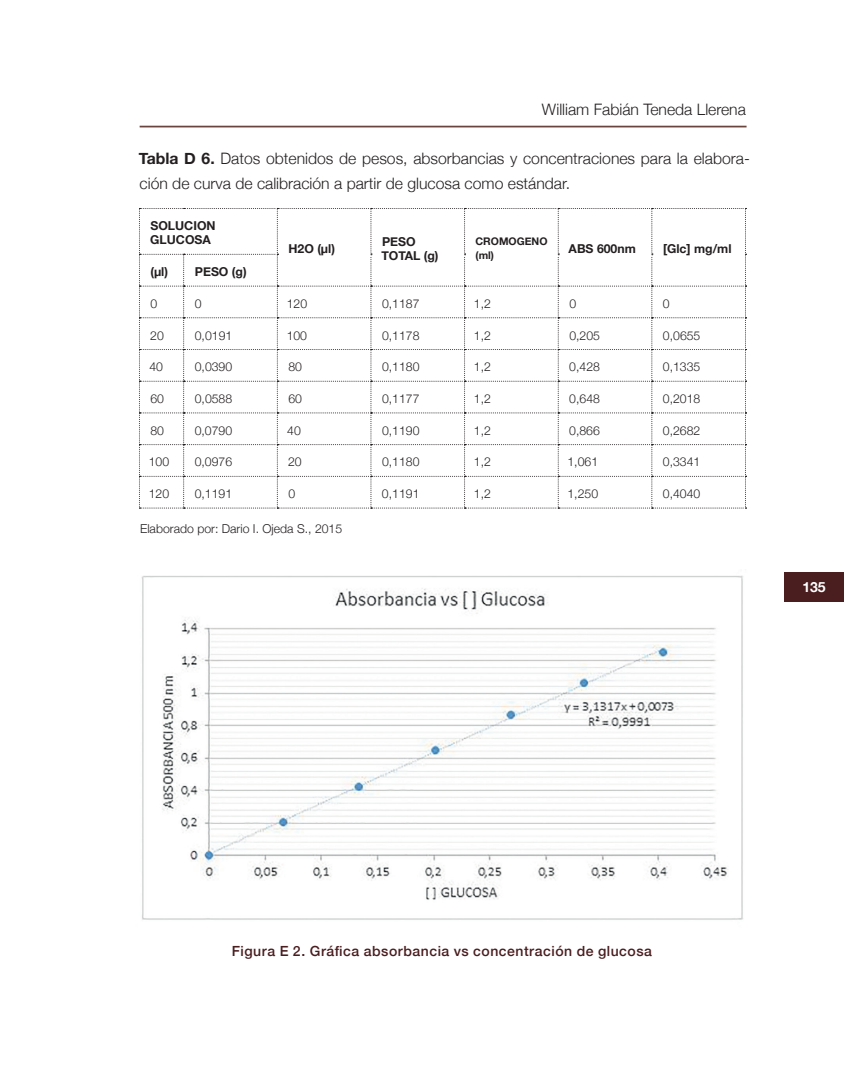
<style>
.page{position:relative;width:844px;height:1092px;background:#fff}
.page>*{position:absolute;margin:0;border:0;box-sizing:border-box;transform-origin:0 0}
.Texto_anexos{font:300 15.75px/24.5px "Helvetica Neue";color:#231f20}
.Pie_de_foto{font:500 14px "Helvetica Neue";letter-spacing:.035em;color:#4a1d1f}
.t1{font:700 14px "Helvetica Neue";color:#fff}
.Texto_tablas_pequeño{font:300 12.25px "Helvetica Neue";color:#231f20}
.Texto_tablas_pequeño-2{font:700 12.25px/14px "Helvetica Neue";color:#231f20}
.Notas{font:300 12.25px "Helvetica Neue";color:#231f20}
.Texto_tablas_pequeño-3{font:700 10.5px/14px "Helvetica Neue";color:#231f20}
.s1{font-weight:700}
</style>
<div class="page">
<div style="left:784px;top:572px;width:59px;height:29px;background:#4a1d1f"></div>
<hr style="left:140px;top:126px;width:606px;height:1px;background:#69453e">
<svg style="left:139px;top:208px;width:607px;height:300px"></svg>
<img style="left:141px;top:575px;width:602px;height:345px">
<p class="Texto_anexos" style="left:541px;top:96px;width:206px">William Fabián Teneda Llerena</p>
<p class="Texto_anexos" style="left:139px;top:145px;width:612px"><span class="s1">Tabla D 6.</span> Datos obtenidos de pesos, absorbancias y concentraciones para la elabora&shy;ción de curva de calibración a partir de glucosa como estándar.</p>
<p class="Texto_tablas_pequeño-2" style="left:150px;top:219px;width:67px">SOLUCION<br>GLUCOSA</p>
<p class="Texto_tablas_pequeño-2" style="left:288px;top:242px;width:48px">H2O (µl)</p>
<p class="Texto_tablas_pequeño-2" style="left:381px;top:235px;width:59px">PESO<br>TOTAL (g)</p>
<p class="Texto_tablas_pequeño-3" style="left:475px;top:235px;width:73px">CROMOGENO (ml)</p>
<p class="Texto_tablas_pequeño-2" style="left:568px;top:242px;width:69px">ABS 600nm</p>
<p class="Texto_tablas_pequeño-2" style="left:663px;top:242px;width:70px">[Glc] mg/ml</p>
<p class="Texto_tablas_pequeño-2" style="left:150px;top:265px;width:19px">(µl)</p>
<p class="Texto_tablas_pequeño-2" style="left:195px;top:265px;width:53px">PESO (g)</p>
<p class="Texto_tablas_pequeño" style="left:150px;top:293px;width:8px">0</p>
<p class="Texto_tablas_pequeño" style="left:195px;top:293px;width:8px">0</p>
<p class="Texto_tablas_pequeño" style="left:286px;top:293px;width:22px">120</p>
<p class="Texto_tablas_pequeño" style="left:382px;top:293px;width:39px">0,1187</p>
<p class="Texto_tablas_pequeño" style="left:474px;top:293px;width:19px">1,2</p>
<p class="Texto_tablas_pequeño" style="left:569px;top:293px;width:8px">0</p>
<p class="Texto_tablas_pequeño" style="left:662px;top:293px;width:8px">0</p>
<p class="Texto_tablas_pequeño" style="left:150px;top:325px;width:15px">20</p>
<p class="Texto_tablas_pequeño" style="left:195px;top:325px;width:39px">0,0191</p>
<p class="Texto_tablas_pequeño" style="left:286px;top:325px;width:22px">100</p>
<p class="Texto_tablas_pequeño" style="left:382px;top:325px;width:39px">0,1178</p>
<p class="Texto_tablas_pequeño" style="left:474px;top:325px;width:19px">1,2</p>
<p class="Texto_tablas_pequeño" style="left:569px;top:325px;width:32px">0,205</p>
<p class="Texto_tablas_pequeño" style="left:662px;top:325px;width:39px">0,0655</p>
<p class="Texto_tablas_pequeño" style="left:149px;top:357px;width:15px">40</p>
<p class="Texto_tablas_pequeño" style="left:195px;top:357px;width:39px">0,0390</p>
<p class="Texto_tablas_pequeño" style="left:288px;top:357px;width:15px">80</p>
<p class="Texto_tablas_pequeño" style="left:382px;top:357px;width:39px">0,1180</p>
<p class="Texto_tablas_pequeño" style="left:474px;top:357px;width:19px">1,2</p>
<p class="Texto_tablas_pequeño" style="left:569px;top:357px;width:32px">0,428</p>
<p class="Texto_tablas_pequeño" style="left:662px;top:357px;width:39px">0,1335</p>
<p class="Texto_tablas_pequeño" style="left:150px;top:389px;width:15px">60</p>
<p class="Texto_tablas_pequeño" style="left:195px;top:389px;width:39px">0,0588</p>
<p class="Texto_tablas_pequeño" style="left:288px;top:389px;width:15px">60</p>
<p class="Texto_tablas_pequeño" style="left:382px;top:389px;width:39px">0,1177</p>
<p class="Texto_tablas_pequeño" style="left:474px;top:389px;width:19px">1,2</p>
<p class="Texto_tablas_pequeño" style="left:569px;top:389px;width:32px">0,648</p>
<p class="Texto_tablas_pequeño" style="left:662px;top:389px;width:39px">0,2018</p>
<p class="Texto_tablas_pequeño" style="left:150px;top:420px;width:15px">80</p>
<p class="Texto_tablas_pequeño" style="left:195px;top:420px;width:39px">0,0790</p>
<p class="Texto_tablas_pequeño" style="left:287px;top:420px;width:15px">40</p>
<p class="Texto_tablas_pequeño" style="left:382px;top:420px;width:39px">0,1190</p>
<p class="Texto_tablas_pequeño" style="left:474px;top:420px;width:19px">1,2</p>
<p class="Texto_tablas_pequeño" style="left:569px;top:420px;width:32px">0,866</p>
<p class="Texto_tablas_pequeño" style="left:662px;top:420px;width:39px">0,2682</p>
<p class="Texto_tablas_pequeño" style="left:149px;top:452px;width:22px">100</p>
<p class="Texto_tablas_pequeño" style="left:195px;top:452px;width:39px">0,0976</p>
<p class="Texto_tablas_pequeño" style="left:288px;top:452px;width:15px">20</p>
<p class="Texto_tablas_pequeño" style="left:382px;top:452px;width:39px">0,1180</p>
<p class="Texto_tablas_pequeño" style="left:473px;top:452px;width:19px">1,2</p>
<p class="Texto_tablas_pequeño" style="left:567px;top:452px;width:32px">1,061</p>
<p class="Texto_tablas_pequeño" style="left:662px;top:452px;width:39px">0,3341</p>
<p class="Texto_tablas_pequeño" style="left:149px;top:484px;width:22px">120</p>
<p class="Texto_tablas_pequeño" style="left:195px;top:484px;width:39px">0,1191</p>
<p class="Texto_tablas_pequeño" style="left:288px;top:484px;width:8px">0</p>
<p class="Texto_tablas_pequeño" style="left:382px;top:484px;width:39px">0,1191</p>
<p class="Texto_tablas_pequeño" style="left:473px;top:484px;width:19px">1,2</p>
<p class="Texto_tablas_pequeño" style="left:567px;top:484px;width:32px">1,250</p>
<p class="Texto_tablas_pequeño" style="left:662px;top:484px;width:39px">0,4040</p>
<p class="Notas" style="left:140px;top:518px;width:204px">Elaborado por: Dario I. Ojeda S., 2015</p>
<p class="t1" style="left:802px;top:575px;width:25px">135</p>
<p class="Pie_de_foto" style="left:232px;top:939px;width:421px">Figura E 2. Gráfica absorbancia vs concentración de glucosa</p>
</div>
